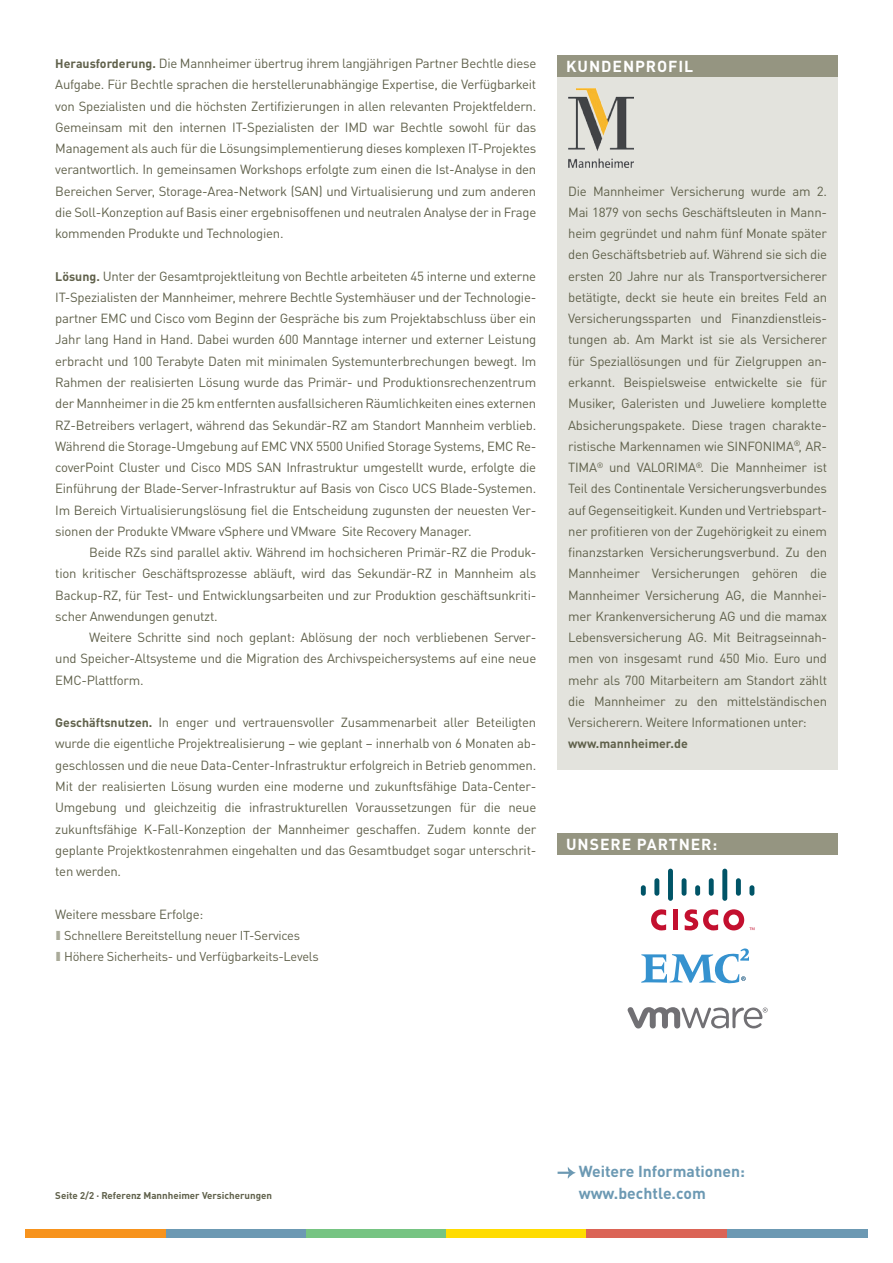
<style>
.page{position:relative;width:893px;height:1263px;background:#fff}
.page>*{position:absolute;margin:0;border:0;box-sizing:border-box;transform-origin:0 0}
.t1{font:700 15.75px/21.3px "Bechtle DIN";color:#6c99b3}
.t2{font:700 15.75px "Bechtle DIN";letter-spacing:.06em;color:#fff}
.t3{font:13.2px/21.3px "Bechtle DIN";letter-spacing:-.02em;color:#60614b;text-align:justify}
.t4{font:12.75px/21.3px "Bechtle DIN";letter-spacing:-.02em;color:#60614b}
.t5{font:700 12.3px "Bechtle DIN";color:#60614b}
.t6{font:700 9.75px "Bechtle DIN";color:#60614b}
.s1{font-weight:700;font-size:12.3px}
</style>
<div class="page">
<div style="left:26px;top:1229px;width:140px;height:8px;background:#f7931d"></div>
<div style="left:166px;top:1229px;width:140px;height:8px;background:#6c99b3"></div>
<div style="left:727px;top:1229px;width:140px;height:8px;background:#6c99b3"></div>
<div style="left:306px;top:1229px;width:140px;height:8px;background:#76c482"></div>
<div style="left:446px;top:1229px;width:141px;height:8px;background:#ffdc01"></div>
<div style="left:587px;top:1229px;width:140px;height:8px;background:#db6456"></div>
<div style="left:558px;top:55px;width:280px;height:715px;background:#e3e3dd"></div>
<img style="left:568px;top:89px;width:66px;height:78px">
<div style="left:558px;top:55px;width:280px;height:22px;background:#959581"></div>
<svg style="left:558px;top:1167px;width:18px;height:12px"></svg>
<div style="left:558px;top:833px;width:280px;height:22px;background:#959581"></div>
<svg style="left:641px;top:948px;width:108px;height:35px"></svg>
<div style="left:673px;top:910px;width:5px;height:20px;background:#c3102f"></div>
<svg style="left:651px;top:909px;width:15px;height:21px"></svg>
<div style="left:641px;top:885px;width:5px;height:11px;background:#005467;border-radius:3px"></div>
<div style="left:654px;top:878px;width:5px;height:18px;background:#005467;border-radius:3px"></div>
<div style="left:668px;top:869px;width:5px;height:32px;background:#005467;border-radius:3px"></div>
<hr style="left:682px;top:878px;width:4px;height:18px;background:#005467;border-radius:3px">
<div style="left:695px;top:885px;width:5px;height:11px;background:#005467;border-radius:3px"></div>
<div style="left:709px;top:878px;width:5px;height:18px;background:#005467;border-radius:3px"></div>
<div style="left:722px;top:869px;width:5px;height:32px;background:#005467;border-radius:3px"></div>
<div style="left:736px;top:878px;width:5px;height:18px;background:#005467;border-radius:3px"></div>
<div style="left:749px;top:885px;width:5px;height:11px;background:#005467;border-radius:3px"></div>
<svg style="left:685px;top:909px;width:69px;height:21px"></svg>
<svg style="left:628px;top:1007px;width:140px;height:21px"></svg>
<p class="t3" style="left:55px;top:51px;width:483px"><span class="s1">Herausforderung.</span> Die Mannheimer übertrug ihrem langjährigen Partner Bechtle diese Aufgabe. Für Bechtle sprachen die herstellerunabhängige Expertise, die Verfügbarkeit von Spezialisten und die höchsten Zertifizierungen in allen relevanten Projektfeldern.<br>Gemeinsam mit den internen IT-Spezialisten der IMD war Bechtle sowohl für das Management als auch für die Lösungsimplementierung dieses komplexen IT-Projektes verantwortlich. In gemeinsamen Workshops erfolgte zum einen die Ist-Analyse in den Bereichen Server, Storage-Area-Network (SAN) und Virtualisierung und zum anderen die Soll-Konzeption auf Basis einer ergebnisoffenen und neutralen Analyse der in Frage kommenden Produkte und Technologien.</p>
<p class="t3" style="left:55px;top:264px;width:483px;text-align:left"><span class="s1">Lösung.</span> Unter der Gesamtprojektleitung von Bechtle arbeiteten 45 interne und externe IT-Spezialisten der Mannheimer, mehrere Bechtle Systemhäuser und der Technologie&shy;partner EMC und Cisco vom Beginn der Gespräche bis zum Projektabschluss über ein Jahr lang Hand in Hand. Dabei wurden 600 Manntage interner und externer Leistung erbracht und 100 Terabyte Daten mit minimalen Systemunterbrechungen bewegt. Im Rahmen der realisierten Lösung wurde das Primär- und Produktionsrechenzentrum der Mannheimer in die 25 km entfernten ausfallsicheren Räumlichkeiten eines externen RZ-Betreibers verlagert, während das Sekundär-RZ am Standort Mannheim verblieb.<br>Während die Storage-Umgebung auf EMC VNX 5500 Unified Storage Systems, EMC Re&shy;coverPoint Cluster und Cisco MDS SAN Infrastruktur umgestellt wurde, erfolgte die Einführung der Blade-Server-Infrastruktur auf Basis von Cisco UCS Blade-Systemen.<br>Im Bereich Virtualisierungslösung fiel die Entscheidung zugunsten der neuesten Ver&shy;sionen der Produkte VMware vSphere und VMware Site Recovery Manager.</p>
<p class="t3" style="left:55px;top:540px;width:483px;text-align:left;text-indent:34px">Beide RZs sind parallel aktiv. Während im hochsicheren Primär-RZ die Produk&shy;tion kritischer Geschäftsprozesse abläuft, wird das Sekundär-RZ in Mannheim als Backup-RZ, für Test- und Entwicklungsarbeiten und zur Produktion geschäftsunkriti&shy;scher Anwendungen genutzt.</p>
<p class="t3" style="left:55px;top:625px;width:483px;text-indent:34px">Weitere Schritte sind noch geplant: Ablösung der noch verbliebenen Server&shy;und Speicher-Altsysteme und die Migration des Archivspeichersystems auf eine neue EMC-Plattform.</p>
<p class="t3" style="left:55px;top:710px;width:483px"><span class="s1">Geschäftsnutzen.</span> In enger und vertrauensvoller Zusammenarbeit aller Beteiligten wurde die eigentliche Projektrealisierung – wie geplant – innerhalb von 6 Monaten ab&shy;geschlossen und die neue Data-Center-Infrastruktur erfolgreich in Betrieb genommen.<br>Mit der realisierten Lösung wurden eine moderne und zukunftsfähige Data-Center-Umgebung und gleichzeitig die infrastrukturellen Voraussetzungen für die neue zukunftsfähige K-Fall-Konzeption der Mannheimer geschaffen. Zudem konnte der geplante Projektkostenrahmen eingehalten und das Gesamtbudget sogar unterschrit&shy;ten werden.</p>
<p class="t3" style="left:55px;top:902px;width:150px">Weitere messbare Erfolge:</p>
<p class="t4" style="left:64px;top:923px;width:256px">Schnellere Bereitstellung neuer IT-Services<br>Höhere Sicherheits- und Verfügbarkeits-Levels</p>
<p class="t2" style="left:566px;top:53px;width:111px">Kundenprofil</p>
<p class="t3" style="left:568px;top:179px;width:260px;text-align:left">Die Mannheimer Versicherung wurde am 2.<br>Mai 1879 von sechs Geschäftsleuten in Mann&shy;heim gegründet und nahm fünf Monate später den Geschäftsbetrieb auf. Während sie sich die ersten 20 Jahre nur als Transportversicherer betätigte, deckt sie heute ein breites Feld an Versicherungssparten und Finanzdienstleis&shy;tungen ab. Am Markt ist sie als Versicherer für Speziallösungen und für Zielgruppen an&shy;erkannt. Beispielsweise entwickelte sie für Musiker, Galeristen und Juweliere komplette Absicherungspakete. Diese tragen charakte&shy;ristische Markennamen wie SINFONIMA<sup>®</sup>, AR-TIMA<sup>®</sup> und VALORIMA<sup>®</sup>. Die Mannheimer ist Teil des Continentale Versicherungsverbundes auf Gegenseitigkeit. Kunden und Vertriebspart&shy;ner profitieren von der Zugehörigkeit zu einem finanzstarken Versicherungsverbund. Zu den Mannheimer Versicherungen gehören die Mannheimer Versicherung AG, die Mannhei&shy;mer Krankenversicherung AG und die mamax Lebensversicherung AG. Mit Beitragseinnah&shy;men von insgesamt rund 450 Mio. Euro und mehr als 700 Mitarbeitern am Standort zählt die Mannheimer zu den mittelständischen Versicherern. Weitere Informationen unter:</p>
<p class="t5" style="left:568px;top:734px;width:121px">www.mannheimer.de</p>
<p class="t2" style="left:566px;top:831px;width:35px">Unsere</p>
<p class="t2" style="left:637px;top:831px;width:22px">Part</p>
<p class="t2" style="left:679px;top:831px;width:40px">ner:</p>
<p class="t6" style="left:55px;top:1187px;width:218px">Seite 2/2 · Referenz Mannheimer Versicherungen</p>
<p class="t1" style="left:579px;top:1159px;width:168px">Weitere Informationen: www.bechtle.com</p>
</div>
